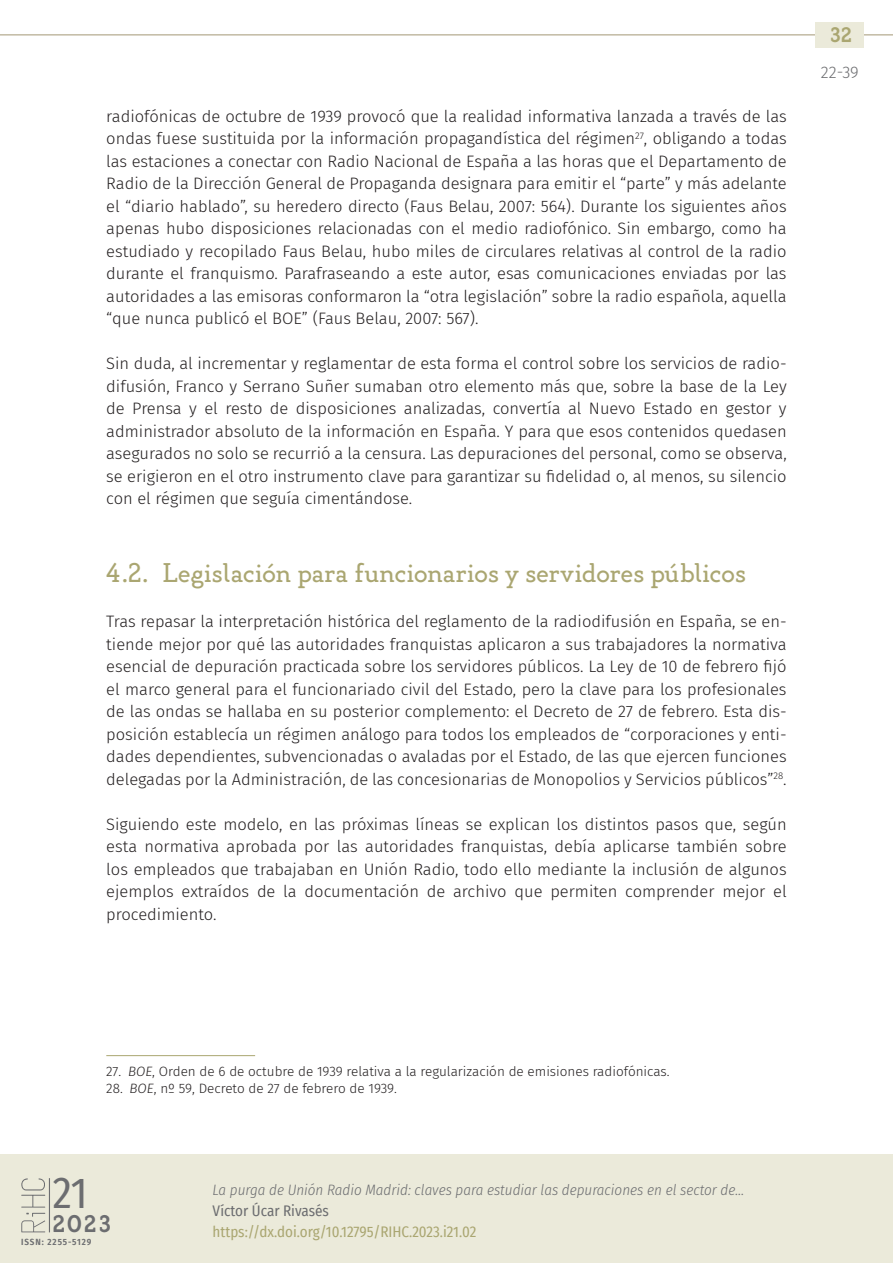
<style>
.page{position:relative;width:893px;height:1263px;background:#fff}
.page>*{position:absolute;margin:0;border:0;box-sizing:border-box;transform-origin:0 0}
.t1{font:43.2px "Fira Sans Condensed";color:#6c6d70}
._41_enunc_2{font:27px "Gambero";color:#aaa671}
.t2{font:600 24px "Gambero";color:#6c6d70}
.t3{font:600 21px "Gambero";color:#aaa671}
._00_bsc{font:300 16.5px/22.5px "Fira Sans";color:#231f20;text-align:justify}
._00_bsc_tras{font:300 16.5px/22.5px "Fira Sans";color:#231f20;text-align:justify}
.t4{font:300 16.5px "Fira Sans";color:#6c6d70}
.t5{font:italic 300 15px "Fira Sans Condensed";color:#6c6d70}
.t6{font:15px "Fira Sans Condensed";color:#aaa671}
.t7{font:15px "Fira Sans Condensed";color:#6c6d70}
.zzz_notas{font:300 13.5px "Fira Sans";color:#231f20}
.t8{font:600 9px "Fira Sans Condensed";letter-spacing:.1em;color:#6c6d70}
.s1{font-style:italic}
</style>
<div class="page">
<hr style="left:0;top:34px;width:893px;height:1px;background:#aea385">
<div style="left:816px;top:22px;width:48px;height:26px;background:#ebeada"></div>
<div style="left:0;top:1154px;width:893px;height:109px;background:#ebeada"></div>
<hr style="left:49px;top:1178px;width:1px;height:54px;background:#6c6d70">
<svg style="left:21px;top:1178px;width:24px;height:29px"></svg>
<svg style="left:21px;top:1213px;width:24px;height:19px"></svg>
<hr style="left:106px;top:1055px;width:149px;height:1px;background:#aaa671">
<p class="_00_bsc" style="left:106px;top:105px;width:682px">radiofónicas de octubre de 1939 provocó que la realidad informativa lanzada a través de las ondas fuese sustituida por la información propagandística del régimen<sup>27</sup>, obligando a todas las estaciones a conectar con Radio Nacional de España a las horas que el Departamento de Radio de la Dirección General de Propaganda designara para emitir el “parte” y más adelante el “diario hablado”, su heredero directo (Faus Belau, 2007: 564). Durante los siguientes años apenas hubo disposiciones relacionadas con el medio radiofónico. Sin embargo, como ha estudiado y recopilado Faus Belau, hubo miles de circulares relativas al control de la radio durante el franquismo. Parafraseando a este autor, esas comunicaciones enviadas por las autoridades a las emisoras conformaron la “otra legislación” sobre la radio española, aquella “que nunca publicó el BOE” (Faus Belau, 2007: 567).</p>
<p class="_00_bsc" style="left:106px;top:352px;width:682px">Sin duda, al incrementar y reglamentar de esta forma el control sobre los servicios de radio&shy;difusión, Franco y Serrano Suñer sumaban otro elemento más que, sobre la base de la Ley de Prensa y el resto de disposiciones analizadas, convertía al Nuevo Estado en gestor y administrador absoluto de la información en España. Y para que esos contenidos quedasen asegurados no solo se recurrió a la censura. Las depuraciones del personal, como se observa, se erigieron en el otro instrumento clave para garantizar su fidelidad o, al menos, su silencio con el régimen que seguía cimentándose.</p>
<p class="_41_enunc_2" style="left:106px;top:557px;width:641px">4.2. Legislación para funcionarios y servidores públicos</p>
<p class="_00_bsc_tras" style="left:106px;top:610px;width:682px">Tras repasar la interpretación histórica del reglamento de la radiodifusión en España, se en&shy;tiende mejor por qué las autoridades franquistas aplicaron a sus trabajadores la normativa esencial de depuración practicada sobre los servidores públicos. La Ley de 10 de febrero fijó el marco general para el funcionariado civil del Estado, pero la clave para los profesionales de las ondas se hallaba en su posterior complemento: el Decreto de 27 de febrero. Esta dis&shy;posición establecía un régimen análogo para todos los empleados de “corporaciones y enti&shy;dades dependientes, subvencionadas o avaladas por el Estado, de las que ejercen funciones delegadas por la Administración, de las concesionarias de Monopolios y Servicios públicos”<sup>28</sup>.</p>
<p class="_00_bsc" style="left:106px;top:813px;width:682px">Siguiendo este modelo, en las próximas líneas se explican los distintos pasos que, según esta normativa aprobada por las autoridades franquistas, debía aplicarse también sobre los empleados que trabajaban en Unión Radio, todo ello mediante la inclusión de algunos ejemplos extraídos de la documentación de archivo que permiten comprender mejor el procedimiento.</p>
<p class="t3" style="left:830px;top:22px;width:23px">32</p>
<p class="t4" style="left:821px;top:60px;width:39px">22-39</p>
<p class="zzz_notas" style="left:106px;top:1062px;width:565px">27. <span class="s1">BOE</span>, Orden de 6 de octubre de 1939 relativa a la regularización de emisiones radiofónicas.</p>
<p class="zzz_notas" style="left:106px;top:1078px;width:292px">28. <span class="s1">BOE</span>, nº 59, Decreto de 27 de febrero de 1939.</p>
<h1 class="t1" style="left:53px;top:1160px;width:36px">21</h1>
<h3 class="t2" style="left:53px;top:1209px;width:60px">2023</h3>
<p class="t8" style="left:21px;top:1234px;width:71px">ISSN: 2255-5129</p>
<p class="t5" style="left:213px;top:1179px;width:533px">La purga de Unión Radio Madrid: claves para estudiar las depuraciones en el sector de…</p>
<p class="t7" style="left:213px;top:1199px;width:118px">Víctor Úcar Rivasés</p>
<p class="t6" style="left:213px;top:1220px;width:265px">https://dx.doi.org/10.12795/RIHC.2023.i21.02</p>
</div>
